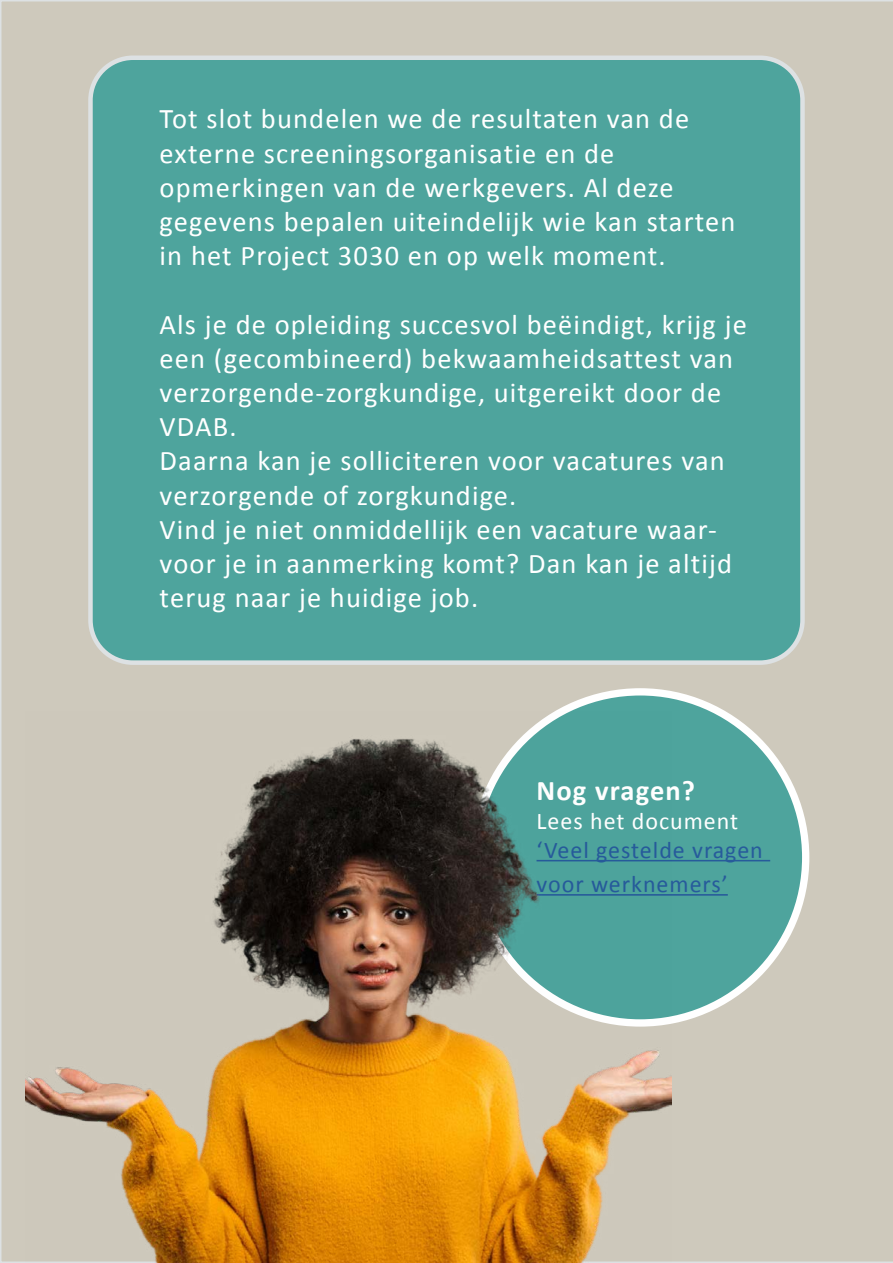
<style>
.page{position:relative;width:893px;height:1263px;background:#cec9bc}
.page>*{position:absolute;margin:0;border:0;box-sizing:border-box;transform-origin:0 0}
.t1{font:28.5px/34.2px "Calibri";letter-spacing:.04em;color:#fff}
.t2{font:700 28.5px "Calibri";letter-spacing:.04em;color:#fff}
.t3{font:24px/34.2px "Calibri";letter-spacing:.04em;color:#275b9b}
.t4{font:24px "Calibri";letter-spacing:.04em;color:#fff}
</style>
<div class="page">
<div style="left:90px;top:58px;width:712px;height:605px;background:#4ea49d;border-radius:43px"></div>
<div style="left:88px;top:56px;width:717px;height:609px;border:4px solid #dde1e3;border-radius:43px"></div>
<div style="left:475px;top:692px;width:331px;height:331px;background:#4ea49d;border-radius:50%"></div>
<hr style="left:536px;top:860px;width:234px;height:1px;background:#275b9b">
<hr style="left:536px;top:894px;width:192px;height:2px;background:#275b9b">
<img style="left:26px;top:712px;width:646px;height:551px">
<p class="t1" style="left:160px;top:102px;width:577px">Tot slot bundelen we de resultaten van de externe screeningsorganisatie en de opmerkingen van de werkgevers. Al deze gegevens bepalen uiteindelijk wie kan starten in het Project 3030 en op welk moment.</p>
<p class="t1" style="left:160px;top:307px;width:589px">Als je de opleiding succesvol beëindigt, krijg je een (gecombineerd) bekwaamheidsattest van verzorgende-zorgkundige, uitgereikt door de VDAB.<br>Daarna kan je solliciteren voor vacatures van verzorgende of zorgkundige.<br>Vind je niet onmiddellijk een vacature waar&shy;voor je in aanmerking komt? Dan kan je altijd terug naar je huidige job.</p>
<p class="t2" style="left:536px;top:773px;width:160px">Nog vragen?</p>
<p class="t4" style="left:536px;top:806px;width:203px">Lees het document</p>
<p class="t3" style="left:536px;top:833px;width:228px">‘Veel gestelde vragen voor werknemers’</p>
</div>
